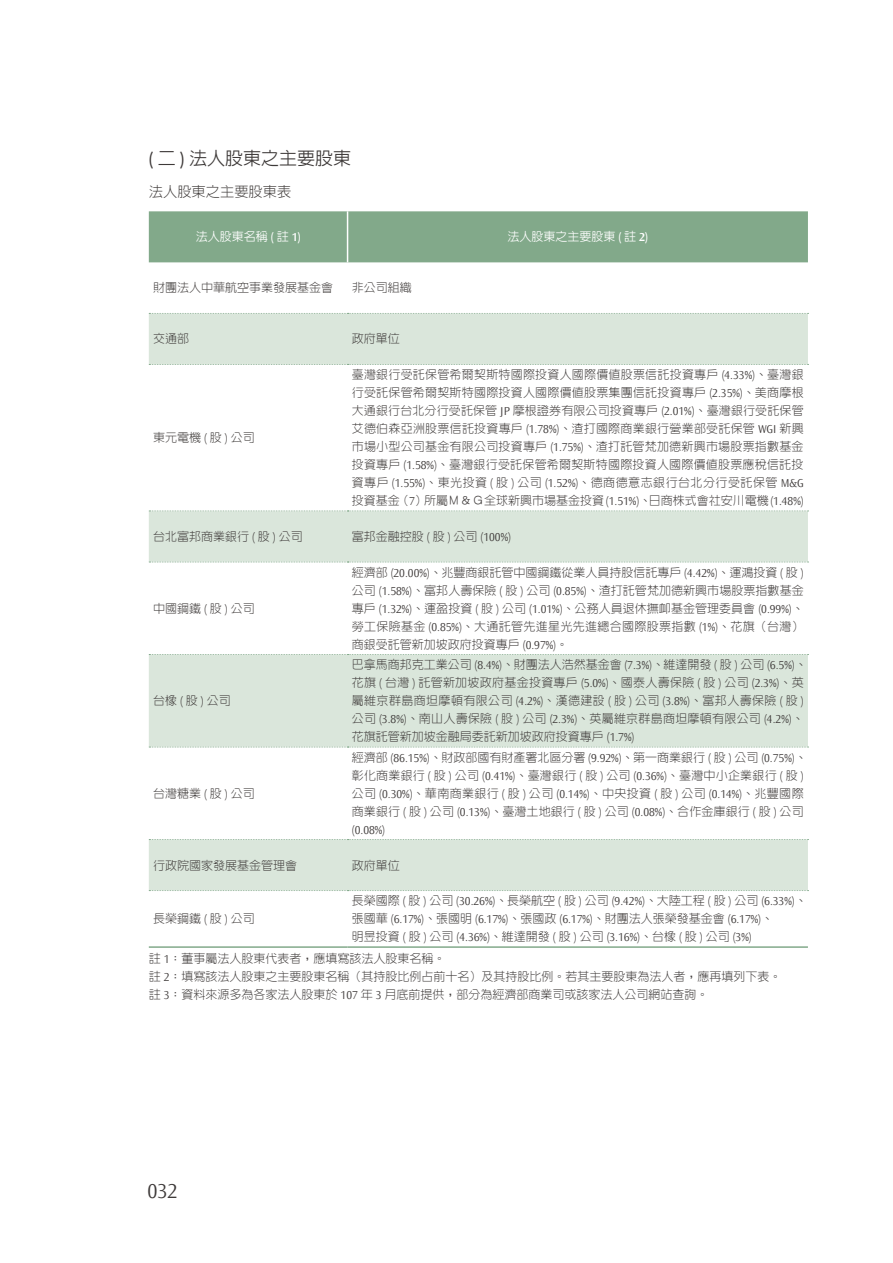
<style>
.page{position:relative;width:893px;height:1263px;background:#fff}
.page>*{position:absolute;margin:0;border:0;box-sizing:border-box;transform-origin:0 0}
.t1{font:300 21px "Ocean Sans";color:#3e3a39}
.t2{font:500 18px "AR New Hei B5";color:#3e3a39}
.t3{font:300 14.25px "AR New Hei B5";color:#3e3a39}
.t4{font:300 12px/18px "AR New Hei B5";color:#3e3a39;text-align:justify}
.t5{font:300 12px/18px "AR New Hei B5";letter-spacing:.02em;color:#3e3a39}
.t6{font:300 12px/18px "Ocean Sans";color:#3e3a39}
.t7{font:500 12px "AR New Hei B5";color:#fff}
.s1{font-family:"Ocean Sans";font-weight:600}
.s2{font-family:"Ocean Sans"}
.s3{font-family:"AR New Hei B5"}
</style>
<div class="page">
<div style="left:149px;top:211px;width:659px;height:51px;background:#82a98a"></div>
<svg style="left:149px;top:314px;width:659px;height:576px"></svg>
<svg style="left:149px;top:313px;width:659px;height:1px"></svg>
<svg style="left:149px;top:364px;width:659px;height:1px"></svg>
<svg style="left:149px;top:511px;width:659px;height:1px"></svg>
<svg style="left:149px;top:562px;width:659px;height:1px"></svg>
<svg style="left:149px;top:654px;width:659px;height:1px"></svg>
<svg style="left:149px;top:747px;width:659px;height:1px"></svg>
<svg style="left:149px;top:839px;width:659px;height:1px"></svg>
<svg style="left:149px;top:890px;width:659px;height:1px"></svg>
<hr style="left:149px;top:946px;width:199px;height:2px;background:#82a98a">
<hr style="left:348px;top:946px;width:460px;height:2px;background:#82a98a">
<hr style="left:347px;top:211px;width:1px;height:51px;background:#fff">
<h2 class="t2" style="left:149px;top:149px;width:204px"><span class="s1">(</span> 二 <span class="s1">)</span> 法人股東之主要股東</h2>
<p class="t3" style="left:149px;top:184px;width:144px">法人股東之主要股東表</p>
<p class="t7" style="left:196px;top:231px;width:106px">法人股東名稱 <span class="s1">(</span> 註 <span class="s1">1)</span></p>
<p class="t7" style="left:507px;top:231px;width:142px">法人股東之主要股東 <span class="s1">(</span> 註 <span class="s1">2)</span></p>
<p class="t4" style="left:153px;top:279px;width:181px">財團法人中華航空事業發展基金會</p>
<p class="t4" style="left:352px;top:279px;width:61px">非公司組織</p>
<p class="t4" style="left:153px;top:330px;width:37px">交通部</p>
<p class="t4" style="left:352px;top:330px;width:49px">政府單位</p>
<p class="t4" style="left:153px;top:429px;width:103px">東元電機 <span class="s2">(</span> 股 <span class="s2">)</span> 公司</p>
<p class="t4" style="left:352px;top:366px;width:453px">臺灣銀行受託保管希爾契斯特國際投資人國際價值股票信託投資專戶 <span class="s2">(4.33%)</span>、臺灣銀行受託保管希爾契斯特國際投資人國際價值股票集團信託投資專戶 <span class="s2">(2.35%)</span>、美商摩根大通銀行台北分行受託保管 <span class="s2">JP</span> 摩根證券有限公司投資專戶 <span class="s2">(2.01%)</span>、臺灣銀行受託保管艾德伯森亞洲股票信託投資專戶 <span class="s2">(1.78%)</span>、渣打國際商業銀行營業部受託保管 <span class="s2">WGI</span> 新興市場小型公司基金有限公司投資專戶 <span class="s2">(1.75%)</span>、渣打託管梵加德新興市場股票指數基金投資專戶 <span class="s2">(1.58%)</span>、臺灣銀行受託保管希爾契斯特國際投資人國際價值股票應稅信託投資專戶 <span class="s2">(1.55%)</span>、東光投資 <span class="s2">(</span> 股 <span class="s2">)</span> 公司 <span class="s2">(1.52%)</span>、德商德意志銀行台北分行受託保管 <span class="s2">M&amp;G</span>投資基金（<span class="s2">7</span>）所屬Ｍ＆Ｇ全球新興市場基金投資<span class="s2">(1.51%)</span>、日商株式會社安川電機<span class="s2">(1.48%)</span></p>
<p class="t4" style="left:153px;top:527px;width:151px">台北富邦商業銀行 <span class="s2">(</span> 股 <span class="s2">)</span> 公司</p>
<p class="t4" style="left:352px;top:527px;width:161px">富邦金融控股 <span class="s2">(</span> 股 <span class="s2">)</span> 公司 <span class="s2">(100%)</span></p>
<p class="t4" style="left:153px;top:599px;width:103px">中國鋼鐵 <span class="s2">(</span> 股 <span class="s2">)</span> 公司</p>
<p class="t4" style="left:153px;top:692px;width:79px">台橡<span class="s2">(</span>股<span class="s2">)</span>公司</p>
<p class="t4" style="left:153px;top:784px;width:103px">台灣糖業 <span class="s2">(</span> 股 <span class="s2">)</span> 公司</p>
<p class="t4" style="left:352px;top:563px;width:453px">經濟部 <span class="s2">(20.00%)</span>、兆豐商銀託管中國鋼鐵從業人員持股信託專戶 <span class="s2">(4.42%)</span>、運鴻投資 <span class="s2">(</span> 股 <span class="s2">)</span>公司 <span class="s2">(1.58%)</span>、富邦人壽保險 <span class="s2">(</span> 股 <span class="s2">)</span> 公司 <span class="s2">(0.85%)</span>、渣打託管梵加德新興市場股票指數基金專戶 <span class="s2">(1.32%)</span>、運盈投資 <span class="s2">(</span> 股 <span class="s2">)</span> 公司 <span class="s2">(1.01%)</span>、公務人員退休撫卹基金管理委員會 <span class="s2">(0.99%)</span>、勞工保險基金 <span class="s2">(0.85%)</span>、大通託管先進星光先進總合國際股票指數 <span class="s2">(1%)</span>、花旗（台灣）商銀受託管新加坡政府投資專戶 <span class="s2">(0.97%)</span>。</p>
<p class="t5" style="left:352px;top:656px;width:456px">巴拿馬商邦克工業公司 <span class="s2">(8.4%)</span>、財團法人浩然基金會 <span class="s2">(7.3%)</span>、維達開發 <span class="s2">(</span> 股 <span class="s2">)</span> 公司 <span class="s2">(6.5%)</span>、花旗 <span class="s2">(</span> 台灣 <span class="s2">)</span> 託管新加坡政府基金投資專戶 <span class="s2">(5.0%)</span>、國泰人壽保險 <span class="s2">(</span> 股 <span class="s2">)</span> 公司 <span class="s2">(2.3%)</span>、英屬維京群島商坦摩頓有限公司 <span class="s2">(4.2%)</span>、漢德建設 <span class="s2">(</span> 股 <span class="s2">)</span> 公司 <span class="s2">(3.8%)</span>、富邦人壽保險 <span class="s2">(</span> 股 <span class="s2">)</span>公司 <span class="s2">(3.8%)</span>、南山人壽保險 <span class="s2">(</span> 股 <span class="s2">)</span> 公司 <span class="s2">(2.3%)</span>、英屬維京群島商坦摩頓有限公司 <span class="s2">(4.2%)</span>、花旗託管新加坡金融局委託新加坡政府投資專戶 <span class="s2">(1.7%)</span></p>
<p class="t4" style="left:352px;top:748px;width:456px;text-align:left">經濟部 <span class="s2">(86.15%)</span>、財政部國有財產署北區分署 <span class="s2">(9.92%)</span>、第一商業銀行 <span class="s2">(</span> 股 <span class="s2">)</span> 公司 <span class="s2">(0.75%)</span>、彰化商業銀行 <span class="s2">(</span> 股 <span class="s2">)</span> 公司 <span class="s2">(0.41%)</span>、臺灣銀行 <span class="s2">(</span> 股 <span class="s2">)</span> 公司 <span class="s2">(0.36%)</span>、臺灣中小企業銀行 <span class="s2">(</span> 股 <span class="s2">)</span>公司 <span class="s2">(0.30%)</span>、華南商業銀行 <span class="s2">(</span> 股 <span class="s2">)</span> 公司 <span class="s2">(0.14%)</span>、中央投資 <span class="s2">(</span> 股 <span class="s2">)</span> 公司 <span class="s2">(0.14%)</span>、兆豐國際商業銀行 <span class="s2">(</span> 股 <span class="s2">)</span> 公司 <span class="s2">(0.13%)</span>、臺灣土地銀行 <span class="s2">(</span> 股 <span class="s2">)</span> 公司 <span class="s2">(0.08%)</span>、合作金庫銀行 <span class="s2">(</span> 股 <span class="s2">)</span> 公司</p>
<p class="t6" style="left:352px;top:821px;width:35px">(0.08%)</p>
<p class="t4" style="left:153px;top:856px;width:145px">行政院國家發展基金管理會</p>
<p class="t4" style="left:352px;top:856px;width:50px">政府單位</p>
<p class="t6" style="left:352px;top:892px;width:456px"><span class="s3">長榮國際</span> ( <span class="s3">股</span> ) <span class="s3">公司</span> (30.26%)<span class="s3">、長榮航空</span> ( <span class="s3">股</span> ) <span class="s3">公司</span> (9.42%)<span class="s3">、大陸工程</span> ( <span class="s3">股</span> ) <span class="s3">公司</span> (6.33%)<span class="s3">、張國華</span> (6.17%)<span class="s3">、張國明</span> (6.17%)<span class="s3">、張國政</span> (6.17%)<span class="s3">、財團法人張榮發基金會</span> (6.17%)<span class="s3">、<br>明昱投資</span> ( <span class="s3">股</span> ) <span class="s3">公司</span> (4.36%)<span class="s3">、維達開發</span> ( <span class="s3">股</span> ) <span class="s3">公司</span> (3.16%)<span class="s3">、台橡</span> ( <span class="s3">股</span> ) <span class="s3">公司</span> (3%)</p>
<p class="t4" style="left:149px;top:949px;width:634px;text-align:left">註 <span class="s2">1</span>：董事屬法人股東代表者，應填寫該法人股東名稱。<br>註 <span class="s2">2</span>：填寫該法人股東之主要股東名稱（其持股比例占前十名）及其持股比例。若其主要股東為法人者，應再填列下表。註 <span class="s2">3</span>：資料來源多為各家法人股東於 <span class="s2">107</span> 年 <span class="s2">3</span> 月底前提供，部分為經濟部商業司或該家法人公司網站查詢。</p>
<p class="t4" style="left:153px;top:910px;width:103px">長榮鋼鐵 <span class="s2">(</span> 股 <span class="s2">)</span> 公司</p>
<h1 class="t1" style="left:147px;top:1180px;width:32px">032</h1>
</div>
